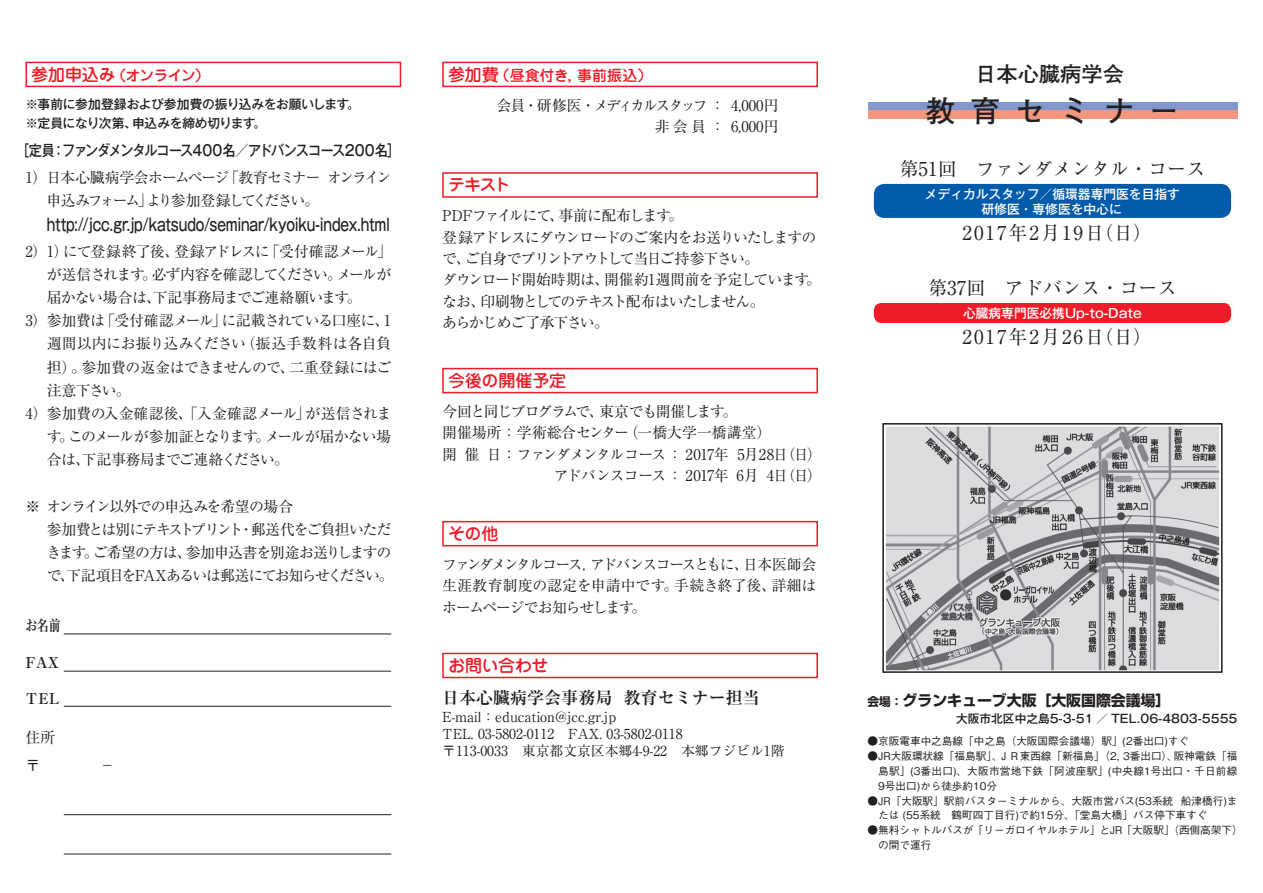
<style>
.page{position:relative;width:1263px;height:893px;background:#fff}
.page>*{position:absolute;margin:0;border:0;box-sizing:border-box;transform-origin:0 0}
.t1{font:700 29.7px "Futo Go B101 Pro";letter-spacing:.5em;color:#231f20}
.t2{font:700 21.3px "Futo Go B101 Pro";color:#231f20}
.t3{font:19.2px "Ryumin Pro";color:#231f20}
.t4{font:19.2px "Ryumin Pro";letter-spacing:.1em;color:#231f20}
.t5{font:500 16.95px "Gothic MB101 Pro";letter-spacing:-.015em;color:#231f20;scale:.74 1}
.t6{font:500 16.95px "Jun 34 Pro";letter-spacing:-.015em;color:#ee1c28}
.t7{font:700 16.95px "Ryumin Pro";color:#231f20}
.t8{font:14.85px/21.3px "Ryumin Pro";letter-spacing:-.06em;color:#231f20}
.t9{font:14.85px/23.1px "Ryumin Pro";letter-spacing:-.08em;color:#231f20}
.t10{font:14.85px/21.3px "Ryumin Pro";letter-spacing:-.005em;color:#231f20;text-align:right}
.t11{font:14.85px/23.1px "Ryumin Pro";letter-spacing:-.12em;color:#231f20}
.t12{font:500 14.85px "Gothic MB101 Pro";letter-spacing:-.055em;color:#231f20;scale:.87 1}
.t13{font:14.85px "Ryumin Pro";letter-spacing:-.04em;color:#231f20}
.t14{font:14.85px "Ryumin Pro";letter-spacing:-.095em;color:#231f20}
.t15{font:14.85px "Ryumin Pro";letter-spacing:-.09em;color:#231f20}
.t16{font:14.85px "Ryumin Pro";letter-spacing:-.035em;color:#231f20}
.t17{font:14.85px "Ryumin Pro";color:#231f20}
.t18{font:14.85px "Ryumin Pro";letter-spacing:-.1em;color:#231f20}
.t19{font:700 14.85px "Shin Go Pro";color:#231f20}
.t20{font:500 14.85px "Jun 34 Pro";letter-spacing:.01em;color:#ee1c28}
.t21{font:500 14.85px "Jun 34 Pro";letter-spacing:-.03em;color:#ee1c28}
.t22{font:700 14.85px "Ryumin Pro";color:#231f20}
.t23{font:700 14.85px "Ryumin Pro";color:#231f20;scale:.81 1}
.t24{font:13.8px/17px "Ryumin Pro";color:#231f20}
.t25{font:500 12.75px/14.9px "Gothic MB101 Pro";color:#fff;text-align:center}
.t26{font:500 12.75px/19.2px "Gothic MB101 Pro";letter-spacing:-.025em;color:#231f20}
.t27{font:500 11.7px "Gothic MB101 Pro";color:#231f20}
.t28{font:500 10.65px/14.9px "Gothic BBB Pro";color:#231f20}
.s1{font-size:16.95px}
.s2{font-size:11.7px}
</style>
<div class="page">
<div style="left:867px;top:102px;width:370px;height:9px;background:#8197cd"></div>
<div style="left:867px;top:111px;width:370px;height:8px;background:#f5967d"></div>
<hr style="left:64px;top:633px;width:327px;height:1px;background:#231f20">
<hr style="left:64px;top:671px;width:327px;height:1px;background:#231f20">
<hr style="left:64px;top:706px;width:327px;height:1px;background:#231f20">
<hr style="left:64px;top:814px;width:327px;height:1px;background:#231f20">
<hr style="left:64px;top:854px;width:327px;height:1px;background:#231f20">
<div style="left:26px;top:62px;width:375px;height:25px;border:2px solid #ee1c28"></div>
<div style="left:874px;top:184px;width:357px;height:34px;background:#015aaa;border-radius:11px"></div>
<div style="left:874px;top:303px;width:357px;height:20px;background:#ee1c28;border-radius:8px"></div>
<img style="left:885px;top:426px;width:334px;height:244px">
<div style="left:882px;top:423px;width:340px;height:250px;border:2px solid #231f20"></div>
<div style="left:442px;top:62px;width:376px;height:25px;border:2px solid #ee1c28"></div>
<div style="left:442px;top:172px;width:376px;height:26px;border:2px solid #ee1c28"></div>
<div style="left:442px;top:368px;width:376px;height:25px;border:2px solid #ee1c28"></div>
<div style="left:442px;top:521px;width:376px;height:25px;border:2px solid #ee1c28"></div>
<div style="left:442px;top:653px;width:376px;height:25px;border:2px solid #ee1c28"></div>
<p class="t21" style="left:31px;top:63px;width:180px"><span class="s1">参加申込み</span>（オンライン）</p>
<p class="t26" style="left:25px;top:93px;width:336px">※事前に参加登録および参加費の振り込みをお願いします。※定員になり次第、申込みを締め切ります。</p>
<p class="t12" style="left:17px;top:138px;width:442px">［定員：ファンダメンタルコース400名／アドバンスコース200名］</p>
<p class="t11" style="left:47px;top:165px;width:346px;text-indent:-21px">1） 日本心臓病学会ホームページ「教育セミナーオンライン申込みフォーム」より参加登録してください。</p>
<p class="t5" style="left:47px;top:211px;width:465px">http://jcc.gr.jp/katsudo/seminar/kyoiku-index.html</p>
<p class="t8" style="left:25px;top:240px;width:368px">2） 1）にて登録終了後、登録アドレスに「受付確認メール」</p>
<p class="t14" style="left:47px;top:263px;width:346px">が送信されます。必ず内容を確認してください。メールが</p>
<p class="t8" style="left:47px;top:286px;width:316px">届かない場合は、下記事務局までご連絡願います。</p>
<p class="t13" style="left:25px;top:309px;width:367px">3） 参加費は「受付確認メール」に記載されている口座に、1</p>
<p class="t10" style="left:47px;top:332px;width:346px">週間以内にお振り込みください（振込手数料は各自負</p>
<p class="t16" style="left:47px;top:355px;width:346px">担）。参加費の返金はできませんので、二重登録にはご</p>
<p class="t8" style="left:47px;top:379px;width:85px">注意下さい。</p>
<p class="t10" style="left:25px;top:402px;width:367px">4） 参加費の入金確認後、「入金確認メール」が送信されま</p>
<p class="t15" style="left:47px;top:425px;width:346px">す。このメールが参加証となります。メールが届かない場</p>
<p class="t8" style="left:47px;top:448px;width:244px">合は、下記事務局までご連絡ください。</p>
<p class="t9" style="left:47px;top:494px;width:349px;text-indent:-21px">※ オンライン以外での申込みを希望の場合<br>参加費とは別にテキストプリント・郵送代をご負担いただきます。ご希望の方は、参加申込書を別途お送りしますので、下記項目をFAXあるいは郵送にてお知らせください。</p>
<p class="t23" style="left:25px;top:614px;width:45px">お名前</p>
<p class="t22" style="left:26px;top:651px;width:35px">FAX</p>
<p class="t22" style="left:26px;top:687px;width:36px">TEL</p>
<p class="t8" style="left:26px;top:726px;width:31px">住所</p>
<p class="t20" style="left:448px;top:63px;width:206px"><span class="s1">参加費</span>（昼食付き，事前振込）</p>
<p class="t10" style="left:496px;top:94px;width:284px">会員・研修医・メディカルスタッフ： 4,000円非会員： 6,000円</p>
<p class="t6" style="left:448px;top:172px;width:65px">テキスト</p>
<p class="t8" style="left:442px;top:204px;width:380px">PDFファイルにて、事前に配布します。<br>登録アドレスにダウンロードのご案内をお送りいたしますので、ご自身でプリントアウトして当日ご持参下さい。<br>ダウンロード開始時期は、開催約1週間前を予定しています。なお、印刷物としてのテキスト配布はいたしません。<br>あらかじめご了承下さい。</p>
<p class="t6" style="left:448px;top:367px;width:120px">今後の開催予定</p>
<p class="t18" style="left:442px;top:400px;width:297px">今回と同じプログラムで、東京でも開催します。</p>
<p class="t17" style="left:442px;top:421px;width:331px">開催場所：学術総合センター（一橋大学一橋講堂）</p>
<p class="t8" style="left:442px;top:442px;width:381px">開催日：ファンダメンタルコース ： 2017年 5月28日（日）</p>
<p class="t8" style="left:554px;top:464px;width:270px">アドバンスコース ： 2017年 6月 4日（日）</p>
<p class="t6" style="left:448px;top:520px;width:52px">その他</p>
<p class="t8" style="left:442px;top:553px;width:376px;text-align:justify">ファンダメンタルコース，アドバンスコースともに、日本医師会生涯教育制度の認定を申請中です。手続き終了後、詳細はホームページでお知らせします。</p>
<p class="t6" style="left:448px;top:652px;width:102px">お問い合わせ</p>
<p class="t7" style="left:442px;top:684px;width:319px">日本心臓病学会事務局 教育セミナー担当</p>
<p class="t24" style="left:442px;top:708px;width:344px">E-mail：education@jcc.gr.jp<br>TEL. 03-5802-0112　FAX. 03-5802-0118<br>〒113-0033　東京都文京区本郷4-9-22　本郷フジビル1階</p>
<h2 class="t2" style="left:975px;top:57px;width:150px">日本心臓病学会</h2>
<h1 class="t1" style="left:926px;top:87px;width:254px">教育セミナー</h1>
<p class="t3" style="left:899px;top:154px;width:308px">第51回　ファンダメンタル・コース</p>
<p class="t25" style="left:925px;top:185px;width:257px">メディカルスタッフ／循環器専門医を目指す研修医・専修医を中心に</p>
<p class="t4" style="left:962px;top:217px;width:191px">2017年2月19日（日）</p>
<p class="t3" style="left:928px;top:273px;width:250px">第37回　アドバンス・コース</p>
<p class="t25" style="left:963px;top:304px;width:180px">心臓病専門医必携Up-to-Date</p>
<p class="t4" style="left:962px;top:322px;width:191px">2017年2月26日（日）</p>
<p class="t19" style="left:867px;top:689px;width:304px"><span class="s2">会場：</span>グランキューブ大阪［大阪国際会議場］</p>
<p class="t27" style="left:921px;top:708px;width:318px">　　　大阪市北区中之島5-3-51 ／ TEL.06-4803-5555</p>
<p class="t28" style="left:867px;top:732px;width:323px">●京阪電車中之島線「中之島（大阪国際会議場）駅」(2番出口)すぐ</p>
<p class="t28" style="left:878px;top:747px;width:361px;text-align:justify;text-indent:-11px">●JR大阪環状線「福島駅」、ＪＲ東西線「新福島」（2, 3番出口）、阪神電鉄「福島駅」(3番出口)、大阪市営地下鉄「阿波座駅」(中央線1号出口・千日前線9号出口)から徒歩約10分</p>
<p class="t28" style="left:878px;top:792px;width:361px;text-indent:-11px">●JR「大阪駅」駅前バスターミナルから、大阪市営バス(53系統 船津橋行)または (55系統　鶴町四丁目行)で約15分、「堂島大橋」バス停下車すぐ</p>
<p class="t28" style="left:878px;top:821px;width:366px;text-indent:-11px">●無料シャトルバスが「リーガロイヤルホテル」とJR「大阪駅」（西側高架下）の間で運行</p>
</div>
